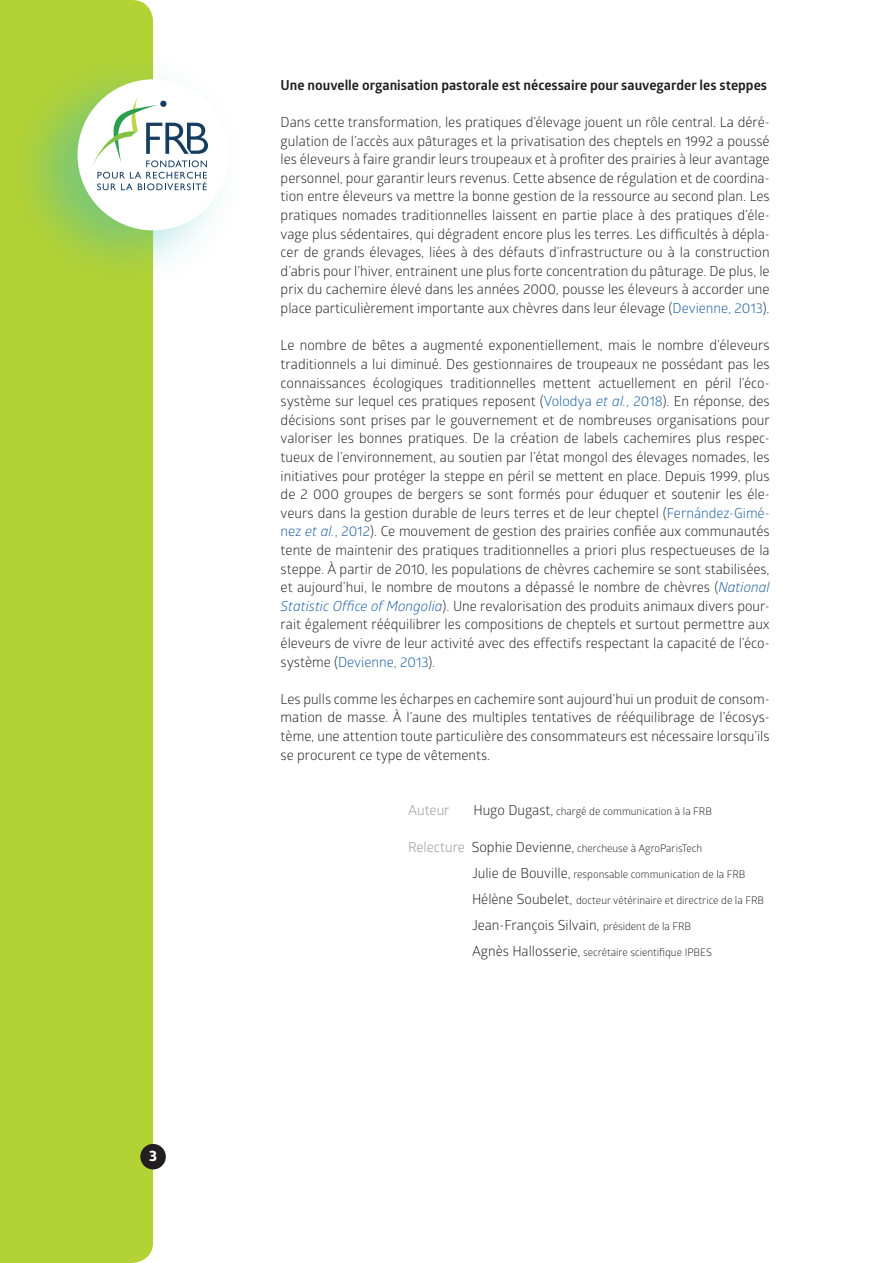
<style>
.page{position:relative;width:893px;height:1263px;background:#fff}
.page>*{position:absolute;margin:0;border:0;box-sizing:border-box;transform-origin:0 0}
.t1{font:700 14.85px "Globerx";color:#fff}
.t2{font:13.8px/18.6px "Glober";color:#231f20;text-align:justify}
.t3{font:700 13.8px "Glober";color:#231f20}
.t4{font:13.8px "Glober";color:#939598}
.t5{font:10.5px "Glober";color:#231f20}
.s1{color:#175d9e}
.s2{font-style:italic;color:#175d9e}
.s3{font-size:13.8px}
.s4{font-size:13.8px;color:#939598}
.s5{font-size:10.5px}
</style>
<div class="page">
<div style="left:0;top:0;width:153px;height:1263px;background:#b3d234"></div>
<div style="left:1px;top:48px;width:243px;height:244px;background:#44bdbb;opacity:.5"></div>
<div style="left:78px;top:79px;width:151px;height:151px;background:#fff;border-radius:50%"></div>
<svg style="left:91px;top:96px;width:117px;height:94px"></svg>
<div style="left:140px;top:1144px;width:26px;height:25px;background:#231f20;border-radius:50%"></div>
<p class="t1" style="left:149px;top:1145px;width:9px">3</p>
<p class="t3" style="left:281px;top:75px;width:488px">Une nouvelle organisation pastorale est nécessaire pour sauvegarder les steppes</p>
<p class="t2" style="left:281px;top:112px;width:491px">Dans cette transformation, les pratiques d’élevage jouent un rôle central. La déré&shy;gulation de l’accès aux pâturages et la privatisation des cheptels en 1992 a poussé les éleveurs à faire grandir leurs troupeaux et à profiter des prairies à leur avantage personnel, pour garantir leurs revenus. Cette absence de régulation et de coordina&shy;tion entre éleveurs va mettre la bonne gestion de la ressource au second plan. Les pratiques nomades traditionnelles laissent en partie place à des pratiques d’éle&shy;vage plus sédentaires, qui dégradent encore plus les terres. Les difficultés à dépla&shy;cer de grands élevages, liées à des défauts d’infrastructure ou à la construction d’abris pour l’hiver, entrainent une plus forte concentration du pâturage. De plus, le prix du cachemire élevé dans les années 2000, pousse les éleveurs à accorder une place particulièrement importante aux chèvres dans leur élevage (<span class="s1">Devienne, 2013</span>).</p>
<p class="t2" style="left:281px;top:335px;width:491px">Le nombre de bêtes a augmenté exponentiellement, mais le nombre d’éleveurs traditionnels a lui diminué. Des gestionnaires de troupeaux ne possédant pas les connaissances écologiques traditionnelles mettent actuellement en péril l’éco&shy;système sur lequel ces pratiques reposent (<span class="s1">Volodya</span> <span class="s2">et al.</span><span class="s1">, 2018</span>). En réponse, des décisions sont prises par le gouvernement et de nombreuses organisations pour valoriser les bonnes pratiques. De la création de labels cachemires plus respec&shy;tueux de l’environnement, au soutien par l’état mongol des élevages nomades, les initiatives pour protéger la steppe en péril se mettent en place. Depuis 1999, plus de 2 000 groupes de bergers se sont formés pour éduquer et soutenir les éle&shy;veurs dans la gestion durable de leurs terres et de leur cheptel (<span class="s1">Fernández-Gimé&shy;nez</span> <span class="s2">et al.</span><span class="s1">, 2012</span>). Ce mouvement de gestion des prairies confiée aux communautés tente de maintenir des pratiques traditionnelles a priori plus respectueuses de la steppe. À partir de 2010, les populations de chèvres cachemire se sont stabilisées, et aujourd’hui, le nombre de moutons a dépassé le nombre de chèvres (<span class="s2">National Statistic Office of Mongolia</span>). Une revalorisation des produits animaux divers pour&shy;rait également rééquilibrer les compositions de cheptels et surtout permettre aux éleveurs de vivre de leur activité avec des effectifs respectant la capacité de l’éco&shy;système (<span class="s1">Devienne, 2013</span>).</p>
<p class="t2" style="left:281px;top:689px;width:491px">Les pulls comme les écharpes en cachemire sont aujourd’hui un produit de consom&shy;mation de masse. À l’aune des multiples tentatives de rééquilibrage de l’écosys&shy;tème, une attention toute particulière des consommateurs est nécessaire lorsqu’ils se procurent ce type de vêtements.</p>
<p class="t4" style="left:408px;top:801px;width:43px">Auteur</p>
<p class="t5" style="left:473px;top:804px;width:240px"><span class="s3">Hugo Dugast,</span> chargé de communication à la FRB</p>
<p class="t5" style="left:408px;top:841px;width:295px"><span class="s4">Relecture</span> <span class="s3">Sophie Devienne,</span> chercheuse à AgroParisTech</p>
<p class="t5" style="left:472px;top:867px;width:275px"><span class="s3">Julie de Bouville,</span> responsable communication de la FRB</p>
<p class="t5" style="left:472px;top:893px;width:294px"><span class="s3">Hélène Soubelet,</span> docteur vétérinaire et directrice de la FRB</p>
<p class="t2" style="left:472px;top:915px;width:221px">Jean-François Silvain, <span class="s5">président de la FRB</span></p>
<p class="t5" style="left:472px;top:945px;width:241px"><span class="s3">Agnès Hallosserie,</span> secrétaire scientifique IPBES</p>
</div>
